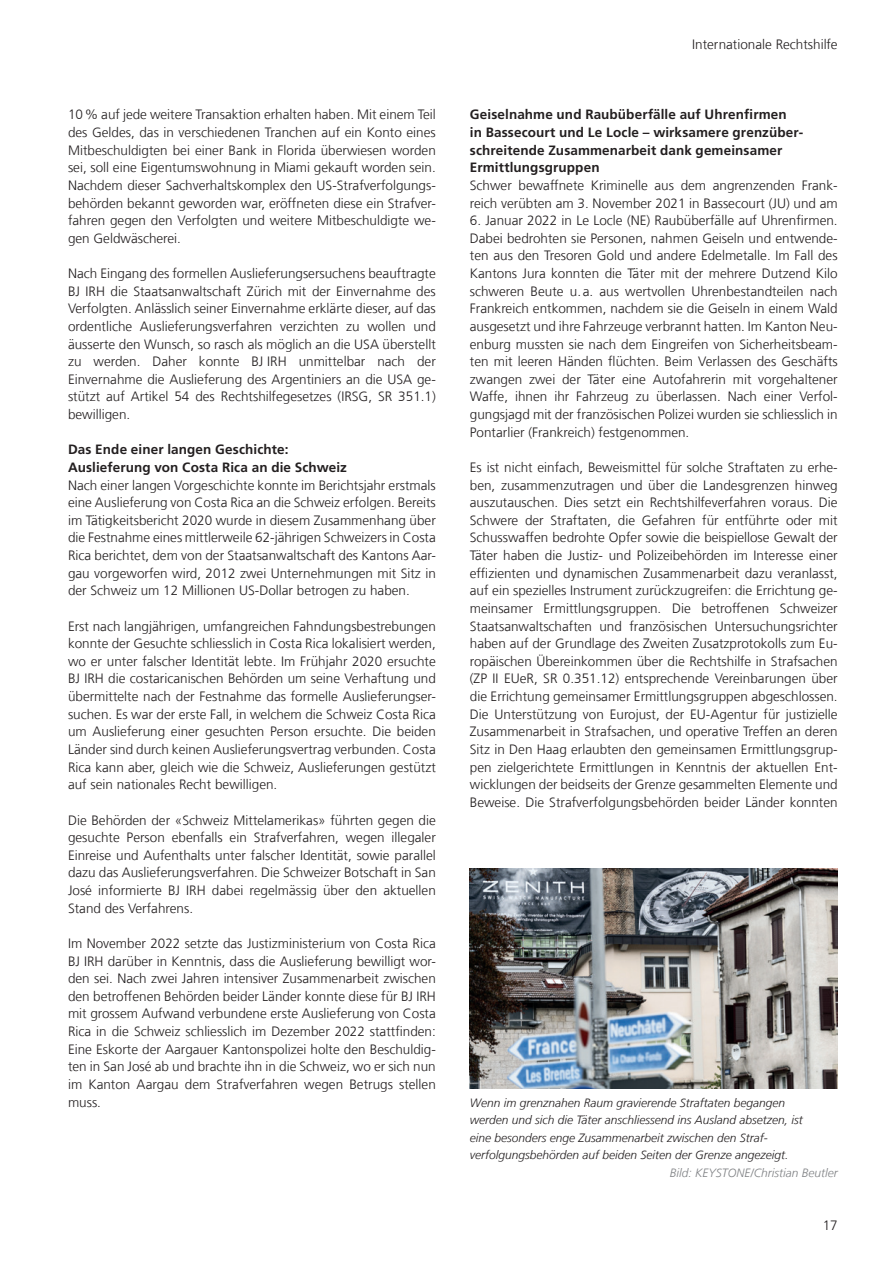
<style>
.page{position:relative;width:893px;height:1263px;background:#fff}
.page>*{position:absolute;margin:0;border:0;box-sizing:border-box;transform-origin:0 0}
.Grundtext{font:300 13.5px/17.7px "Frutiger LT Com";color:#231f20;text-align:justify}
.ut__ohne_Nummerierun{font:700 13.5px/17.7px "Frutiger LT Com";letter-spacing:.01em;color:#231f20}
.Legende{font:italic 300 12px "Frutiger LT Com";color:#231f20}
.Legende-2{font:italic 300 12px "Frutiger LT Com";color:#808285}
</style>
<div class="page">
<img style="left:470px;top:869px;width:368px;height:220px">
<p class="Grundtext" style="left:68px;top:106px;width:369px">10% auf jede weitere Transaktion erhalten haben. Mit einem Teil des Geldes, das in verschiedenen Tranchen auf ein Konto eines Mitbeschuldigten bei einer Bank in Florida überwiesen worden sei, soll eine Eigentumswohnung in Miami gekauft worden sein.<br>Nachdem dieser Sachverhaltskomplex den US-Strafverfolgungs&shy;behörden bekannt geworden war, eröffneten diese ein Strafver&shy;fahren gegen den Verfolgten und weitere Mitbeschuldigte we&shy;gen Geldwäscherei.</p>
<p class="Grundtext" style="left:68px;top:265px;width:369px">Nach Eingang des formellen Auslieferungsersuchens beauftragte BJ IRH die Staatsanwaltschaft Zürich mit der Einvernahme des Verfolgten. Anlässlich seiner Einvernahme erklärte dieser, auf das ordentliche Auslieferungsverfahren verzichten zu wollen und äusserte den Wunsch, so rasch als möglich an die USA überstellt zu werden. Daher konnte BJ IRH unmittelbar nach der Einvernahme die Auslieferung des Argentiniers an die USA ge&shy;stützt auf Artikel 54 des Rechtshilfegesetzes (IRSG, SR 351.1) bewilligen.</p>
<p class="ut__ohne_Nummerierun" style="left:68px;top:441px;width:280px">Das Ende einer langen Geschichte:<br>Auslieferung von Costa Rica an die Schweiz</p>
<p class="Grundtext" style="left:68px;top:476px;width:369px">Nach einer langen Vorgeschichte konnte im Berichtsjahr erstmals eine Auslieferung von Costa Rica an die Schweiz erfolgen. Bereits im Tätigkeitsbericht 2020 wurde in diesem Zusammenhang über die Festnahme eines mittlerweile 62-jährigen Schweizers in Costa Rica berichtet, dem von der Staatsanwaltschaft des Kantons Aar&shy;gau vorgeworfen wird, 2012 zwei Unternehmungen mit Sitz in der Schweiz um 12 Millionen US-Dollar betrogen zu haben.</p>
<p class="Grundtext" style="left:68px;top:617px;width:369px">Erst nach langjährigen, umfangreichen Fahndungsbestrebungen konnte der Gesuchte schliesslich in Costa Rica lokalisiert werden, wo er unter falscher Identität lebte. Im Frühjahr 2020 ersuchte BJ IRH die costaricanischen Behörden um seine Verhaftung und übermittelte nach der Festnahme das formelle Auslieferungser&shy;suchen. Es war der erste Fall, in welchem die Schweiz Costa Rica um Auslieferung einer gesuchten Person ersuchte. Die beiden Länder sind durch keinen Auslieferungsvertrag verbunden. Costa Rica kann aber, gleich wie die Schweiz, Auslieferungen gestützt auf sein nationales Recht bewilligen.</p>
<p class="Grundtext" style="left:68px;top:811px;width:369px">Die Behörden der «Schweiz Mittelamerikas» führten gegen die gesuchte Person ebenfalls ein Strafverfahren, wegen illegaler Einreise und Aufenthalts unter falscher Identität, sowie parallel dazu das Auslieferungsverfahren. Die Schweizer Botschaft in San José informierte BJ IRH dabei regelmässig über den aktuellen Stand des Verfahrens.</p>
<p class="Grundtext" style="left:68px;top:934px;width:369px">Im November 2022 setzte das Justizministerium von Costa Rica BJ IRH darüber in Kenntnis, dass die Auslieferung bewilligt wor&shy;den sei. Nach zwei Jahren intensiver Zusammenarbeit zwischen den betroffenen Behörden beider Länder konnte diese für BJ IRH mit grossem Aufwand verbundene erste Auslieferung von Costa Rica in die Schweiz schliesslich im Dezember 2022 stattfinden:<br>Eine Eskorte der Aargauer Kantonspolizei holte den Beschuldig&shy;ten in San José ab und brachte ihn in die Schweiz, wo er sich nun im Kanton Aargau dem Strafverfahren wegen Betrugs stellen muss.</p>
<p class="Grundtext" style="left:692px;top:35px;width:147px">Internationale Rechtshilfe</p>
<p class="ut__ohne_Nummerierun" style="left:470px;top:106px;width:335px">Geiselnahme und Raubüberfälle auf Uhrenfirmen<br>in Bassecourt und Le Locle – wirksamere grenzüber&shy;schreitende Zusammenarbeit dank gemeinsamer Ermittlungsgruppen</p>
<p class="Grundtext" style="left:470px;top:176px;width:369px">Schwer bewaffnete Kriminelle aus dem angrenzenden Frank&shy;reich verübten am 3. November 2021 in Bassecourt (JU) und am</p>
<p class="Grundtext" style="left:470px;top:212px;width:369px">6. Januar 2022 in Le Locle (NE) Raubüberfälle auf Uhrenfirmen.<br>Dabei bedrohten sie Personen, nahmen Geiseln und entwende&shy;ten aus den Tresoren Gold und andere Edelmetalle. Im Fall des Kantons Jura konnten die Täter mit der mehrere Dutzend Kilo schweren Beute u. a. aus wertvollen Uhrenbestandteilen nach Frankreich entkommen, nachdem sie die Geiseln in einem Wald ausgesetzt und ihre Fahrzeuge verbrannt hatten. Im Kanton Neu&shy;enburg mussten sie nach dem Eingreifen von Sicherheitsbeam&shy;ten mit leeren Händen flüchten. Beim Verlassen des Geschäfts zwangen zwei der Täter eine Autofahrerin mit vorgehaltener Waffe, ihnen ihr Fahrzeug zu überlassen. Nach einer Verfol&shy;gungsjagd mit der französischen Polizei wurden sie schliesslich in Pontarlier (Frankreich) festgenommen.</p>
<p class="Grundtext" style="left:470px;top:458px;width:369px">Es ist nicht einfach, Beweismittel für solche Straftaten zu erhe&shy;ben, zusammenzutragen und über die Landesgrenzen hinweg auszutauschen. Dies setzt ein Rechtshilfeverfahren voraus. Die Schwere der Straftaten, die Gefahren für entführte oder mit Schusswaffen bedrohte Opfer sowie die beispiellose Gewalt der Täter haben die Justiz- und Polizeibehörden im Interesse einer effizienten und dynamischen Zusammenarbeit dazu veranlasst, auf ein spezielles Instrument zurückzugreifen: die Errichtung ge&shy;meinsamer Ermittlungsgruppen. Die betroffenen Schweizer Staatsanwaltschaften und französischen Untersuchungsrichter haben auf der Grundlage des Zweiten Zusatzprotokolls zum Eu&shy;ropäischen Übereinkommen über die Rechtshilfe in Strafsachen (ZP II EUeR, SR 0.351.12) entsprechende Vereinbarungen über die Errichtung gemeinsamer Ermittlungsgruppen abgeschlossen.<br>Die Unterstützung von Eurojust, der EU-Agentur für justizielle Zusammenarbeit in Strafsachen, und operative Treffen an deren Sitz in Den Haag erlaubten den gemeinsamen Ermittlungsgrup&shy;pen zielgerichtete Ermittlungen in Kenntnis der aktuellen Ent&shy;wicklungen der beidseits der Grenze gesammelten Elemente und Beweise. Die Strafverfolgungsbehörden beider Länder konnten</p>
<p class="Legende" style="left:470px;top:1095px;width:317px">Wenn im grenznahen Raum gravierende Straftaten begangen</p>
<p class="Legende" style="left:470px;top:1113px;width:334px">werden und sich die Täter anschliessend ins Ausland absetzen, ist</p>
<p class="Legende" style="left:470px;top:1130px;width:299px">eine besonders enge Zusammenarbeit zwischen den Straf-</p>
<p class="Legende" style="left:470px;top:1148px;width:320px">verfolgungsbehörden auf beiden Seiten der Grenze angezeigt.</p>
<p class="Legende-2" style="left:670px;top:1166px;width:170px">Bild: KEYSTONE/Christian Beutler</p>
<p class="Grundtext" style="left:823px;top:1216px;width:17px">17</p>
</div>
